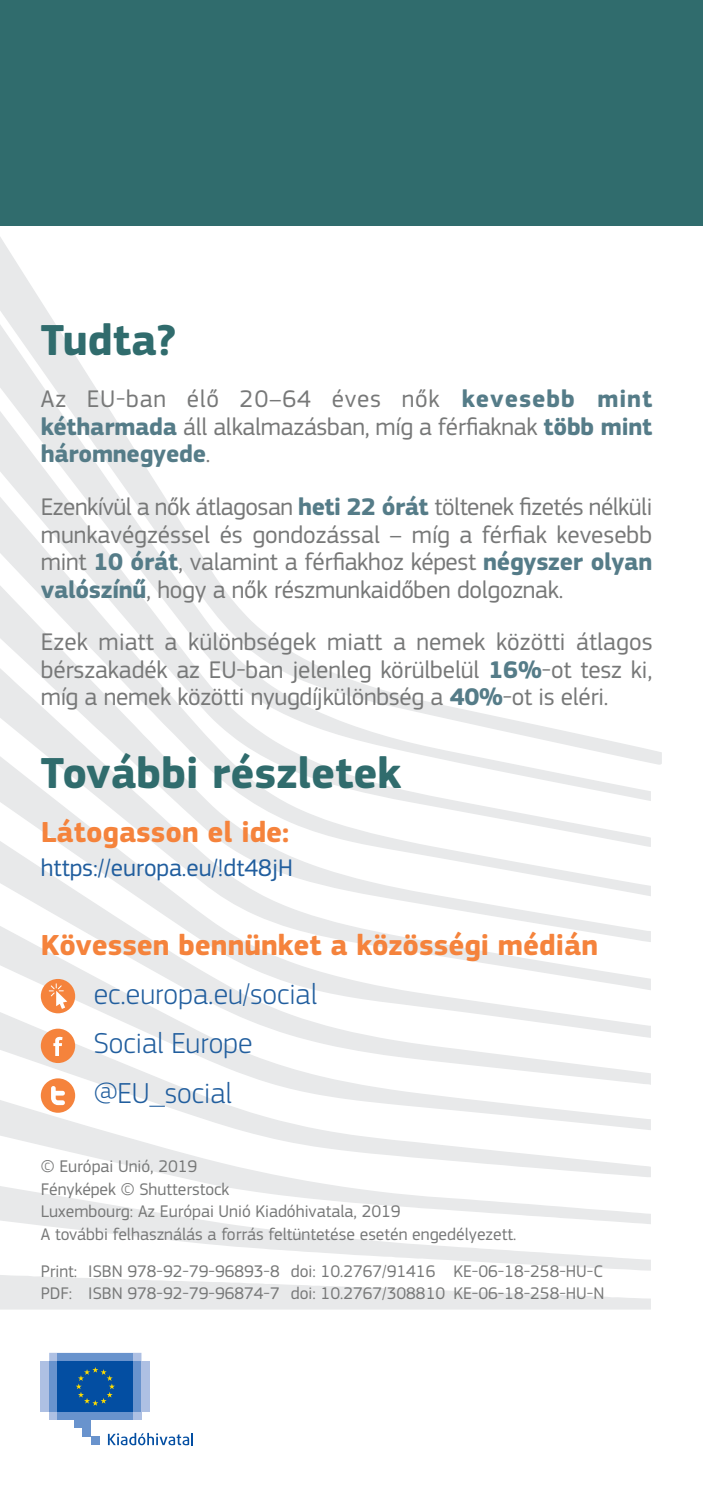
<style>
.page{position:relative;width:703px;height:1489px;background:#fff}
.page>*{position:absolute;margin:0;border:0;box-sizing:border-box;transform-origin:0 0}
.Bullet_Points{font:700 45px "EC Square Sans Pro";color:#306c6d}
.Bullet_Points-2{font:700 30px "EC Square Sans Pro";color:#f5833c}
.Bullet_Points-3{font:300 30px "EC Square Sans Pro";color:#215e9e}
.Bullet_Points-4{font:25px/27.5px "EC Square Sans Pro";letter-spacing:-.01em;color:#777878;text-align:justify}
.Bullet_Points-5{font:25px "EC Square Sans Pro";color:#215e9e}
.EU-Info{font:17.5px/36.8px "EC Square Sans Pro";color:#777878}
.s1{font-weight:700;color:#557c88}
</style>
<div class="page">
<svg style="left:0;top:270px;width:79px;height:92px;fill:#e8e9ea"></svg>
<svg style="left:0;top:362px;width:137px;height:91px;fill:#e8e9ea"></svg>
<svg style="left:0;top:453px;width:196px;height:94px;fill:#e8e9ea"></svg>
<svg style="left:0;top:547px;width:266px;height:87px;fill:#e8e9ea"></svg>
<svg style="left:0;top:634px;width:540px;height:92px"></svg>
<svg style="left:0;top:1275px;width:651px;height:34px"></svg>
<svg style="left:0;top:726px;width:651px;height:90px"></svg>
<svg style="left:0;top:816px;width:651px;height:89px"></svg>
<svg style="left:0;top:905px;width:651px;height:91px"></svg>
<svg style="left:0;top:996px;width:651px;height:92px"></svg>
<svg style="left:32px;top:1224px;width:619px;height:46px"></svg>
<svg style="left:0;top:1088px;width:651px;height:136px"></svg>
<div style="left:0;top:0;width:703px;height:225px;background:#306c6d"></div>
<div style="left:41px;top:1028px;width:34px;height:34px;background:#f5833c;border-radius:50%"></div>
<svg style="left:53px;top:1036px;width:10px;height:19px"></svg>
<div style="left:41px;top:1078px;width:34px;height:34px;background:#f5833c;border-radius:50%"></div>
<svg style="left:51px;top:1086px;width:14px;height:20px"></svg>
<div style="left:41px;top:978px;width:34px;height:35px;background:#f5833c;border-radius:50%"></div>
<svg style="left:49px;top:983px;width:18px;height:25px"></svg>
<div style="left:49px;top:1411px;width:92px;height:8px;background:#aec0e3"></div>
<svg style="left:49px;top:1352px;width:92px;height:8px"></svg>
<div style="left:58px;top:1352px;width:75px;height:8px;background:#6993cd"></div>
<div style="left:58px;top:1411px;width:75px;height:8px;background:#6993cd"></div>
<div style="left:133px;top:1360px;width:8px;height:51px;background:#6993cd"></div>
<div style="left:141px;top:1360px;width:9px;height:51px;background:#aec0e3"></div>
<div style="left:49px;top:1360px;width:9px;height:51px;background:#6993cd"></div>
<div style="left:41px;top:1360px;width:8px;height:51px;background:#aec0e3"></div>
<div style="left:74px;top:1411px;width:17px;height:17px;background:#6993cd"></div>
<div style="left:83px;top:1411px;width:8px;height:25px;background:#6993cd"></div>
<div style="left:91px;top:1436px;width:8px;height:8px;background:#6993cd"></div>
<div style="left:58px;top:1360px;width:75px;height:51px;background:#034ea2"></div>
<svg style="left:76px;top:1367px;width:39px;height:38px"></svg>
<svg style="left:108px;top:1432px;width:85px;height:13px"></svg>
<p class="Bullet_Points" style="left:41px;top:313px;width:137px">Tudta?</p>
<p class="Bullet_Points-4" style="left:41px;top:385px;width:613px">Az EU-ban élő 20–64 éves nők <span class="s1">kevesebb mint kétharmada</span> áll alkalmazásban, míg a férfiaknak <span class="s1">több mint háromnegyede</span>.</p>
<p class="Bullet_Points-4" style="left:41px;top:493px;width:613px">Ezenkívül a nők átlagosan <span class="s1">heti 22 órát</span> töltenek fizetés nélküli munkavégzéssel és gondozással – míg a férfiak kevesebb mint <span class="s1">10 órát</span>, valamint a férfiakhoz képest <span class="s1">négyszer olyan valószínű</span>, hogy a nők részmunkaidőben dolgoznak.</p>
<p class="Bullet_Points-4" style="left:41px;top:628px;width:613px">Ezek miatt a különbségek miatt a nemek közötti átlagos bérszakadék az EU-ban jelenleg körülbelül <span class="s1">16%</span>-ot tesz ki, míg a nemek közötti nyugdíjkülönbség a <span class="s1">40%</span>-ot is eléri.</p>
<p class="Bullet_Points" style="left:41px;top:746px;width:362px">További részletek</p>
<p class="Bullet_Points-2" style="left:41px;top:813px;width:250px">Látogasson el ide:</p>
<p class="Bullet_Points-5" style="left:41px;top:853px;width:254px">https://europa.eu/!dt48jH</p>
<p class="Bullet_Points-2" style="left:41px;top:927px;width:559px">Kövessen bennünket a közösségi médián</p>
<p class="Bullet_Points-3" style="left:94px;top:976px;width:225px">ec.europa.eu/social</p>
<p class="Bullet_Points-3" style="left:94px;top:1026px;width:160px">Social Europe</p>
<p class="Bullet_Points-3" style="left:94px;top:1075px;width:140px">@EU_social</p>
<p class="EU-Info" style="left:41px;top:1148px;width:158px">© Európai Unió, 2019</p>
<p class="EU-Info" style="left:41px;top:1170px;width:190px">Fényképek © Shutterstock</p>
<p class="EU-Info" style="left:41px;top:1193px;width:361px">Luxembourg: Az Európai Unió Kiadóhivatala, 2019</p>
<p class="EU-Info" style="left:41px;top:1215px;width:563px">A további felhasználás a forrás feltüntetése esetén engedélyezett.<br>Print: ISBN 978-92-79-96893-8 doi: 10.2767/91416 KE-06-18-258-HU-C</p>
<p class="EU-Info" style="left:41px;top:1274px;width:565px">PDF: ISBN 978-92-79-96874-7 doi: 10.2767/308810 KE-06-18-258-HU-N</p>
</div>
